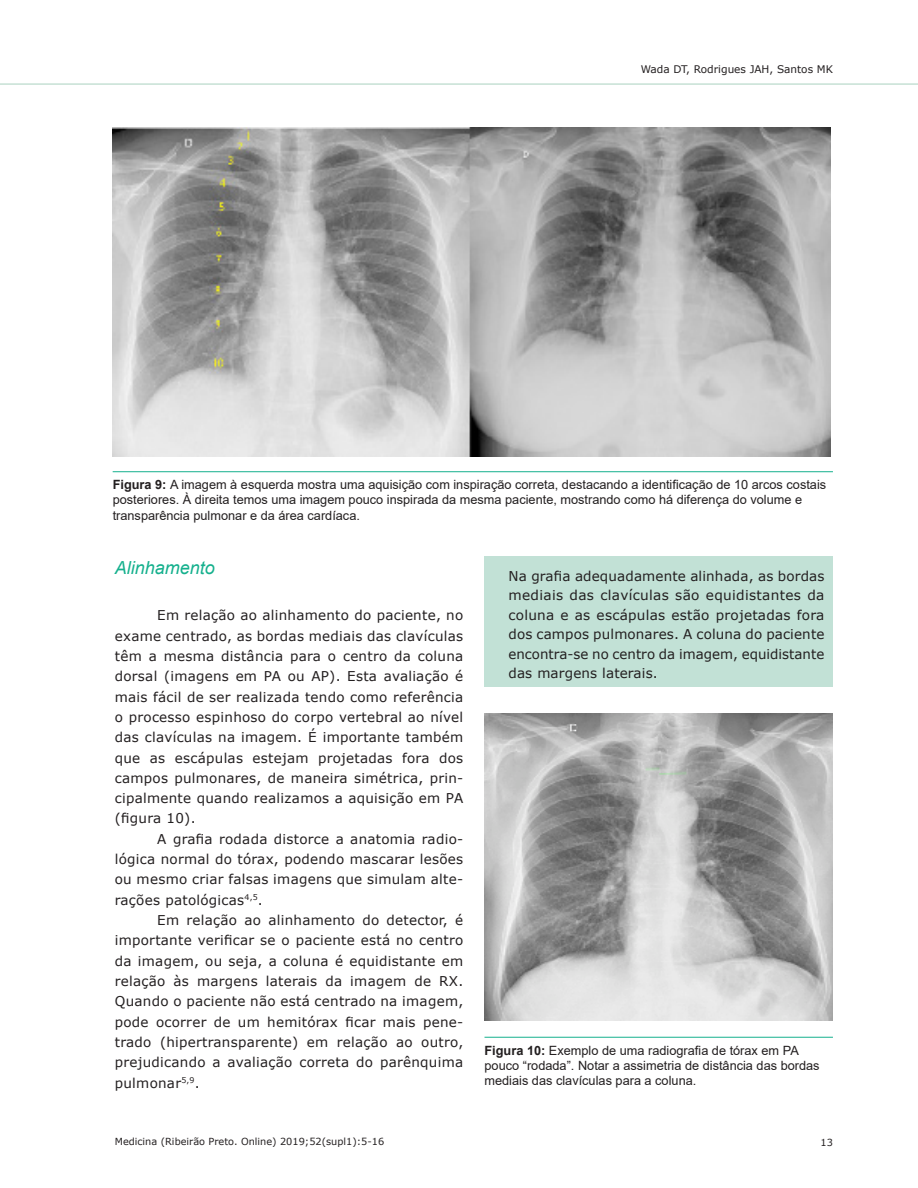
<style>
.page{position:relative;width:918px;height:1188px;background:#fff}
.page>*{position:absolute;margin:0;border:0;box-sizing:border-box;transform-origin:0 0}
.SUB3{font:italic 18px "Arial";color:#15b08d}
.TXT{font:13.5px/20.2px "Verdana";letter-spacing:.02em;color:#231f20;text-align:justify}
.Bullets_1{font:13.5px/19.5px "Verdana";color:#231f20;text-align:justify}
.Fig_Tit{font:12.75px/15.3px "Arial";color:#231f20}
.t1{font:10.5px "Verdana";color:#231f20}
.t2{font:9.75px "Verdana";color:#231f20}
.s1{font-weight:700}
</style>
<div class="page">
<hr style="left:0;top:83px;width:918px;height:2px;background:#c6e1d4">
<hr style="left:113px;top:471px;width:720px;height:1px;background:#15b08d">
<img style="left:113px;top:128px;width:718px;height:329px">
<hr style="left:485px;top:1037px;width:348px;height:1px;background:#15b08d">
<div style="left:485px;top:556px;width:348px;height:131px;background:#c2e1d6"></div>
<img style="left:485px;top:714px;width:348px;height:307px">
<p class="t1" style="left:641px;top:62px;width:194px">Wada DT, Rodrigues JAH, Santos MK</p>
<p class="Fig_Tit" style="left:113px;top:477px;width:715px"><span class="s1">Figura 9:</span> A imagem à esquerda mostra uma aquisição com inspiração correta, destacando a identificação de 10 arcos costais posteriores. À direita temos uma imagem pouco inspirada da mesma paciente, mostrando como há diferença do volume e transparência pulmonar e da área cardíaca.</p>
<p class="SUB3" style="left:115px;top:556px;width:102px">Alinhamento</p>
<p class="TXT" style="left:115px;top:605px;width:350px;text-indent:43px">Em relação ao alinhamento do paciente, no exame centrado, as bordas mediais das clavículas têm a mesma distância para o centro da coluna dorsal (imagens em PA ou AP). Esta avaliação é mais fácil de ser realizada tendo como referência o processo espinhoso do corpo vertebral ao nível das clavículas na imagem. É importante também que as escápulas estejam projetadas fora dos campos pulmonares, de maneira simétrica, prin&shy;cipalmente quando realizamos a aquisição em PA (figura 10).</p>
<p class="TXT" style="left:115px;top:829px;width:350px;text-indent:43px">A grafia rodada distorce a anatomia radio&shy;lógica normal do tórax, podendo mascarar lesões ou mesmo criar falsas imagens que simulam alte&shy;rações patológicas<sup>4,5</sup>.</p>
<p class="TXT" style="left:115px;top:910px;width:350px;text-indent:43px">Em relação ao alinhamento do detector, é importante verificar se o paciente está no centro da imagem, ou seja, a coluna é equidistante em relação às margens laterais da imagem de RX.<br>Quando o paciente não está centrado na imagem, pode ocorrer de um hemitórax ficar mais pene&shy;trado (hipertransparente) em relação ao outro, prejudicando a avaliação correta do parênquima pulmonar<sup>5,9</sup>.</p>
<p class="Bullets_1" style="left:509px;top:566px;width:317px">Na grafia adequadamente alinhada, as bordas mediais das clavículas são equidistantes da coluna e as escápulas estão projetadas fora dos campos pulmonares. A coluna do paciente encontra-se no centro da imagem, equidistante das margens laterais.</p>
<p class="Fig_Tit" style="left:485px;top:1042px;width:337px"><span class="s1">Figura 10:</span> Exemplo de uma radiografia de tórax em PA pouco “rodada”. Notar a assimetria de distância das bordas mediais das clavículas para a coluna.</p>
<p class="t2" style="left:115px;top:1135px;width:271px">Medicina (Ribeirão Preto. Online) 2019;52(supl1):5-16</p>
<p class="t2" style="left:821px;top:1136px;width:14px">13</p>
</div>
